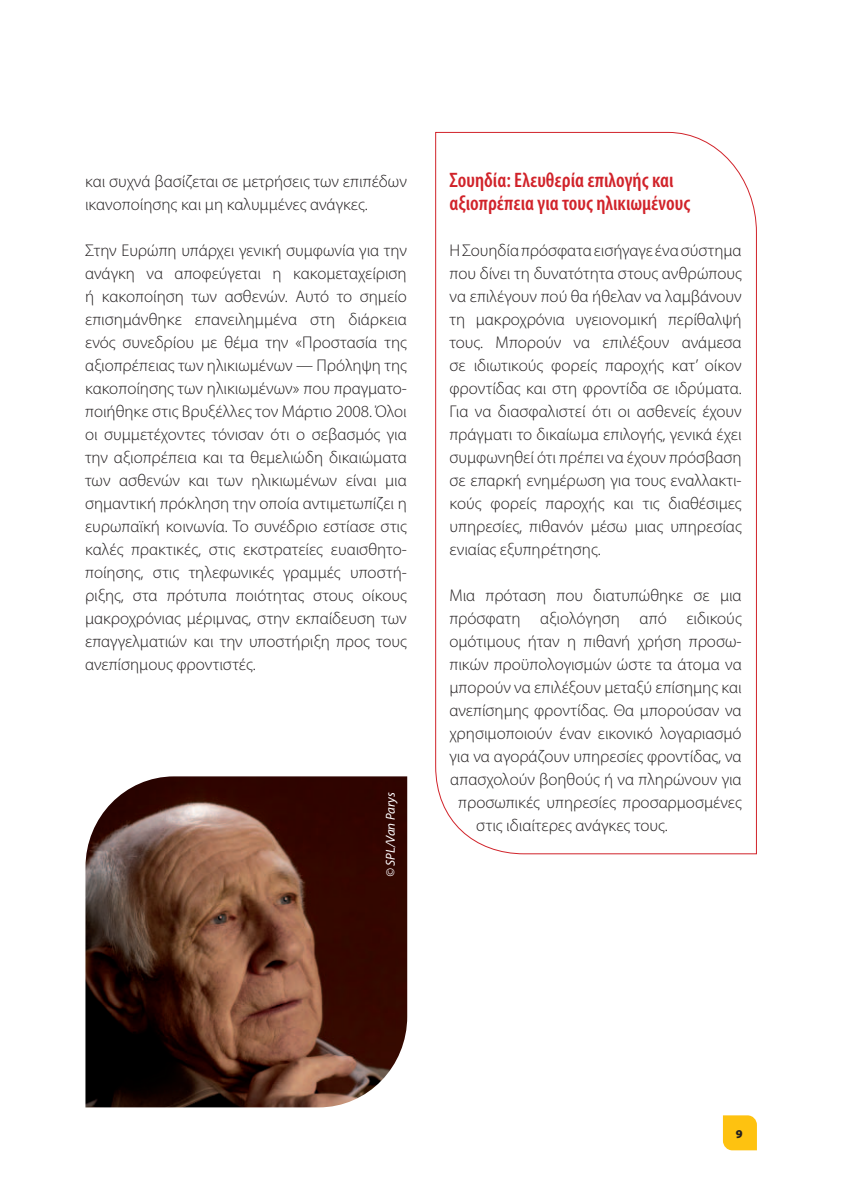
<style>
.page{position:relative;width:842px;height:1191px;background:#fff}
.page>*{position:absolute;margin:0;border:0;box-sizing:border-box;transform-origin:0 0}
.t1{font:600 condensed 21px/23px "Myriad Pro";color:#d1232a}
.t2{font:300 17px/23px "Myriad Pro";color:#231f20;text-align:justify}
.t3{font:italic 13px "Myriad Pro";color:#fff}
.t4{font:900 12px "Myriad Pro";color:#231f20}
</style>
<div class="page">
<svg style="left:723px;top:1115px;width:34px;height:35px"></svg>
<svg style="left:435px;top:131px;width:322px;height:723px"></svg>
<img style="left:85px;top:776px;width:322px;height:331px">
<p class="t2" style="left:85px;top:172px;width:323px">και συχνά βασίζεται σε μετρήσεις των επιπέδων ικανοποίησης και μη καλυμμένες ανάγκες.</p>
<p class="t2" style="left:85px;top:241px;width:323px">Στην Ευρώπη υπάρχει γενική συμφωνία για την ανάγκη να αποφεύγεται η κακομεταχείριση ή κακοποίηση των ασθενών. Αυτό το σημείο επισημάνθηκε επανειλημμένα στη διάρκεια ενός συνεδρίου με θέμα την «Προστασία της αξιοπρέπειας των ηλικιωμένων — Πρόληψη της κακοποίησης των ηλικιωμένων» που πραγματο&shy;ποιήθηκε στις Βρυξέλλες τον Μάρτιο 2008. Όλοι οι συμμετέχοντες τόνισαν ότι ο σεβασμός για την αξιοπρέπεια και τα θεμελιώδη δικαιώματα των ασθενών και των ηλικιωμένων είναι μια σημαντική πρόκληση την οποία αντιμετωπίζει η ευρωπαϊκή κοινωνία. Το συνέδριο εστίασε στις καλές πρακτικές, στις εκστρατείες ευαισθητο&shy;ποίησης, στις τηλεφωνικές γραμμές υποστή&shy;ριξης, στα πρότυπα ποιότητας στους οίκους μακροχρόνιας μέριμνας, στην εκπαίδευση των επαγγελματιών και την υποστήριξη προς τους ανεπίσημους φροντιστές.</p>
<p class="t3" style="left:386px;top:876px;width:86px;rotate:-90deg">© SPL/Van Parys</p>
<p class="t1" style="left:449px;top:171px;width:242px">Σουηδία: Ελευθερία επιλογής και αξιοπρέπεια για τους ηλικιωμένους</p>
<p class="t2" style="left:449px;top:241px;width:294px">Η Σουηδία πρόσφατα εισήγαγε ένα σύστημα που δίνει τη δυνατότητα στους ανθρώπους να επιλέγουν πού θα ήθελαν να λαμβάνουν τη μακροχρόνια υγειονομική περίθαλψή τους. Μπορούν να επιλέξουν ανάμεσα σε ιδιωτικούς φορείς παροχής κατ’ οίκον φροντίδας και στη φροντίδα σε ιδρύματα.<br>Για να διασφαλιστεί ότι οι ασθενείς έχουν πράγματι το δικαίωμα επιλογής, γενικά έχει συμφωνηθεί ότι πρέπει να έχουν πρόσβαση σε επαρκή ενημέρωση για τους εναλλακτι&shy;κούς φορείς παροχής και τις διαθέσιμες υπηρεσίες, πιθανόν μέσω μιας υπηρεσίας ενιαίας εξυπηρέτησης.</p>
<p class="t2" style="left:449px;top:586px;width:294px">Μια πρόταση που διατυπώθηκε σε μια</p>
<p class="t2" style="left:449px;top:609px;width:294px">πρόσφατη αξιολόγηση από ειδικούς</p>
<p class="t2" style="left:449px;top:632px;width:294px">ομότιμους ήταν η πιθανή χρήση προσω-</p>
<p class="t2" style="left:449px;top:655px;width:294px">πικών προϋπολογισμών ώστε τα άτομα να</p>
<p class="t2" style="left:449px;top:678px;width:294px">μπορούν να επιλέξουν μεταξύ επίσημης και</p>
<p class="t2" style="left:449px;top:701px;width:294px">ανεπίσημης φροντίδας. Θα μπορούσαν να</p>
<p class="t2" style="left:449px;top:724px;width:294px">χρησιμοποιούν έναν εικονικό λογαριασμό</p>
<p class="t2" style="left:449px;top:747px;width:294px">για να αγοράζουν υπηρεσίες φροντίδας, να</p>
<p class="t2" style="left:450px;top:770px;width:293px">απασχολούν βοηθούς ή να πληρώνουν για</p>
<p class="t2" style="left:458px;top:793px;width:285px">προσωπικές υπηρεσίες προσαρμοσμένες</p>
<p class="t2" style="left:476px;top:816px;width:193px">στις ιδιαίτερες ανάγκες τους.</p>
<p class="t4" style="left:736px;top:1129px;width:8px">9</p>
</div>
